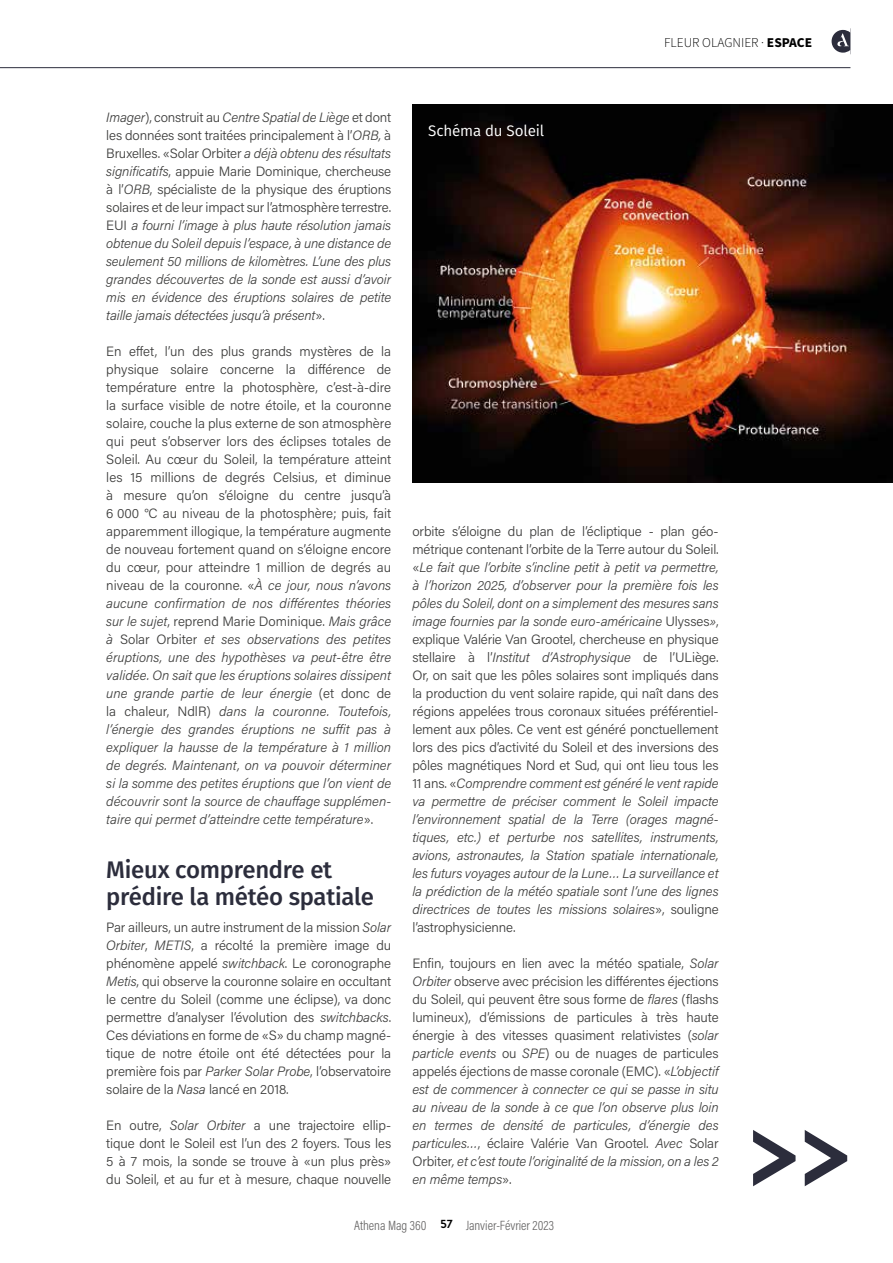
<style>
.page{position:relative;width:893px;height:1263px;background:#fff}
.page>*{position:absolute;margin:0;border:0;box-sizing:border-box;transform-origin:0 0}
.t1{font:100.95px "Raleway X";color:#2c2d3c}
.t2{font:500 24px/27px "Fira Sans";letter-spacing:-.01em;color:#2c2d3c}
.t3{font:15.3px "Fira Sans";letter-spacing:-.01em;color:#fff}
.t4{font:300 13.5px/18px "Acumin Pro";letter-spacing:-.01em;color:#3c3c3b;text-align:justify}
.t5{font:italic 300 13.5px/18px "Acumin Pro";letter-spacing:-.01em;color:#3c3c3b;text-align:justify}
.t6{font:300 13.5px "Acumin Pro Cond";color:#646363}
.t7{font:300 13.5px "Source Sans Pro";color:#000}
.s1{font-weight:700}
.s2{font-style:normal}
.s3{font-style:italic}
.s4{font-family:"Brandon Grotesque";font-weight:700;font-size:12px;color:#000}
</style>
<div class="page">
<img style="left:412px;top:104px;width:481px;height:378px">
<hr style="left:0;top:67px;width:850px;height:1px;background:#2c2d3c">
<svg style="left:832px;top:29px;width:18px;height:24px"></svg>
<p class="t7" style="left:664px;top:33px;width:150px">FLEUR OLAGNIER · <span class="s1">ESPACE</span></p>
<p class="t5" style="left:106px;top:108px;width:286px">Imager<span class="s2">), construit au</span> Centre Spatial de Liège <span class="s2">et dont les données sont traitées principalement à l’</span>ORB, <span class="s2">à Bruxelles. «Solar Orbiter</span> a déjà obtenu des résultats significatifs<span class="s2">, appuie Marie Dominique, chercheuse à l’</span>ORB<span class="s2">, spécialiste de la physique des éruptions solaires et de leur impact sur l’atmosphère terrestre.<br>EUI</span> a fourni l’image à plus haute résolution jamais obtenue du Soleil depuis l’espace, à une distance de seulement 50 millions de kilomètres. L’une des plus grandes découvertes de la sonde est aussi d’avoir mis en évidence des éruptions solaires de petite taille jamais détectées jusqu’à présent<span class="s2">».</span></p>
<p class="t4" style="left:106px;top:342px;width:286px">En effet, l’un des plus grands mystères de la physique solaire concerne la différence de température entre la photosphère, c’est-à-dire la surface visible de notre étoile, et la couronne solaire, couche la plus externe de son atmosphère qui peut s’observer lors des éclipses totales de Soleil. Au cœur du Soleil, la température atteint les 15 millions de degrés Celsius, et diminue à mesure qu’on s’éloigne du centre jusqu’à 6 000 °C au niveau de la photosphère; puis, fait apparemment illogique, la température augmente de nouveau fortement quand on s’éloigne encore du cœur, pour atteindre 1 million de degrés au niveau de la couronne. «<span class="s3">À ce jour, nous n’avons aucune confirmation de nos différentes théories sur le sujet</span>, reprend Marie Dominique. <span class="s3">Mais grâce à</span> Solar Orbiter <span class="s3">et ses observations des petites éruptions, une des hypothèses va peut-être être validée. On sait que les éruptions solaires dissipent une grande partie de leur énergie</span> (et donc de la chaleur, NdlR) <span class="s3">dans la couronne. Toutefois, l’énergie des grandes éruptions ne suffit pas à expliquer la hausse de la température à 1 million de degrés. Maintenant, on va pouvoir déterminer si la somme des petites éruptions que l’on vient de découvrir sont la source de chauffage supplémen&shy;taire qui permet d’atteindre cette température</span>».</p>
<h2 class="t2" style="left:106px;top:855px;width:269px">Mieux comprendre et prédire la météo spatiale</h2>
<p class="t4" style="left:106px;top:918px;width:286px">Par ailleurs, un autre instrument de la mission <span class="s3">Solar Orbiter</span>, <span class="s3">METIS</span>, a récolté la première image du phénomène appelé <span class="s3">switchback</span>. Le coronographe <span class="s3">Metis</span>, qui observe la couronne solaire en occultant le centre du Soleil (comme une éclipse), va donc permettre d’analyser l’évolution des <span class="s3">switchbacks</span>.<br>Ces déviations en forme de «S» du champ magné&shy;tique de notre étoile ont été détectées pour la première fois par <span class="s3">Parker Solar Probe</span>, l’observatoire solaire de la <span class="s3">Nasa</span> lancé en 2018.</p>
<p class="t4" style="left:106px;top:1116px;width:286px">En outre, <span class="s3">Solar Orbiter</span> a une trajectoire ellip&shy;tique dont le Soleil est l’un des 2 foyers. Tous les 5 à 7 mois, la sonde se trouve à «un plus près» du Soleil, et au fur et à mesure, chaque nouvelle</p>
<p class="t3" style="left:428px;top:120px;width:118px">Schéma du Soleil</p>
<p class="t5" style="left:412px;top:522px;width:308px;text-align:left"><span class="s2">orbite s’éloigne du plan de l’écliptique - plan géo&shy;métrique contenant l’orbite de la Terre autour du Soleil. «</span>Le fait que l’orbite s’incline petit à petit va permettre, à l’horizon 2025, d’observer pour la première fois les pôles du Soleil, dont on a simplement des mesures sans image fournies par la sonde euro-américaine <span class="s2">Ulysses</span>»<span class="s2">, explique Valérie Van Grootel, chercheuse en physique stellaire à l’</span>Institut d’Astrophysique <span class="s2">de l’ULiège.<br>Or, on sait que les pôles solaires sont impliqués dans la production du vent solaire rapide, qui naît dans des régions appelées trous coronaux situées préférentiel&shy;lement aux pôles. Ce vent est généré ponctuellement lors des pics d’activité du Soleil et des inversions des pôles magnétiques Nord et Sud, qui ont lieu tous les 11 ans. «</span>Comprendre comment est généré le vent rapide va permettre de préciser comment le Soleil impacte l’environnement spatial de la Terre (orages magné&shy;tiques, etc.) et perturbe nos satellites, instruments, avions, astronautes, la Station spatiale internationale, les futurs voyages autour de la Lune… La surveillance et la prédiction de la météo spatiale sont l’une des lignes directrices de toutes les missions solaires<span class="s2">», souligne l’astrophysicienne.</span></p>
<p class="t4" style="left:412px;top:954px;width:308px">Enfin, toujours en lien avec la météo spatiale, <span class="s3">Solar Orbiter</span> observe avec précision les différentes éjections du Soleil, qui peuvent être sous forme de <span class="s3">flares</span> (flashs lumineux), d’émissions de particules à très haute énergie à des vitesses quasiment relativistes (<span class="s3">solar particle events</span> ou <span class="s3">SPE</span>) ou de nuages de particules appelés éjections de masse coronale (EMC). «<span class="s3">L’objectif est de commencer à connecter ce qui se passe in situ au niveau de la sonde à ce que l’on observe plus loin en termes de densité de particules, d’énergie des particules…</span>, éclaire Valérie Van Grootel. <span class="s3">Avec</span> Solar Orbiter<span class="s3">, et c’est toute l’originalité de la mission, on a les 2 en même temps</span>».</p>
<p class="t6" style="left:354px;top:1216px;width:201px">Athena Mag 360 <span class="s4">57</span> Janvier-Février 2023</p>
<h1 class="t1" style="left:747px;top:1090px;width:105px">&gt;&gt;</h1>
</div>
